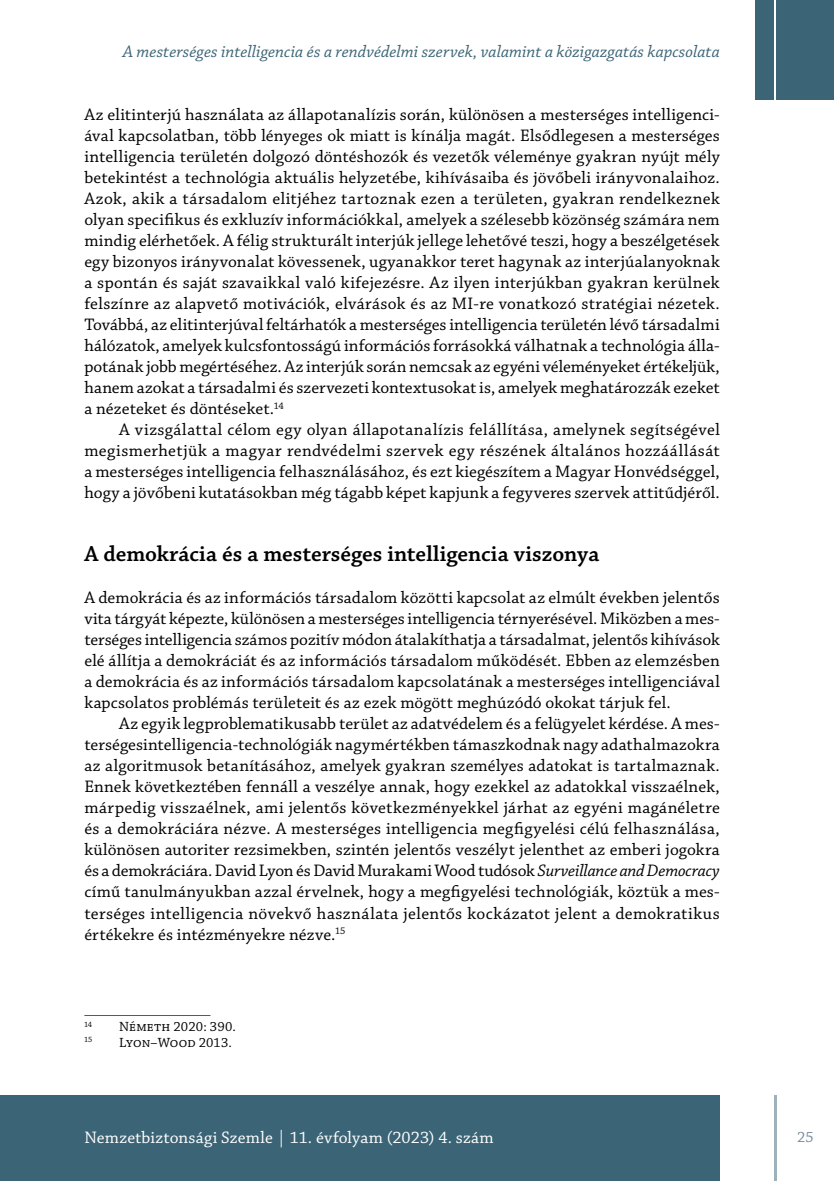
<style>
.page{position:relative;width:834px;height:1181px;background:#fff}
.page>*{position:absolute;margin:0;border:0;box-sizing:border-box;transform-origin:0 0}
.t1{font:600 22.75px "Chaparral Pro";color:#000}
.t2{font:17.5px/21px "Chaparral Pro";letter-spacing:.01em;color:#000;text-align:justify}
.t3{font:italic 17.5px "Chaparral Pro";letter-spacing:.005em;color:#3b6476}
.t4{font:17.5px "Chaparral Pro";letter-spacing:.005em;color:#fff}
.t5{font:15.75px "Chaparral Pro";color:#778c9b}
.t6{font:14px "Chaparral Pro";letter-spacing:.005em;color:#000}
.t7{font:8.22px "Chaparral Pro";color:#000}
.s1{font-style:italic}
</style>
<div class="page">
<hr style="left:774px;top:1095px;width:2px;height:86px;background:#3b6476">
<div style="left:0;top:1095px;width:719px;height:86px;background:#3b6476"></div>
<div style="left:776px;top:0;width:57px;height:99px;background:#3b6476"></div>
<div style="left:755px;top:0;width:19px;height:99px;background:#3b6476"></div>
<hr style="left:84px;top:1015px;width:126px;height:1px;background:#3b6476">
<p class="t3" style="left:123px;top:42px;width:598px">A mesterséges intelligencia és a rendvédelmi szervek, valamint a közigazgatás kapcsolata</p>
<p class="t2" style="left:84px;top:105px;width:637px">Az elitinterjú használata az állapotanalízis során, különösen a mesterséges intelligenci&shy;ával kapcsolatban, több lényeges ok miatt is kínálja magát. Elsődlegesen a mesterséges intelligencia területén dolgozó döntéshozók és vezetők véleménye gyakran nyújt mély betekintést a technológia aktuális helyzetébe, kihívásaiba és jövőbeli irányvonalaihoz.<br>Azok, akik a társadalom elitjéhez tartoznak ezen a területen, gyakran rendelkeznek olyan specifikus és exkluzív információkkal, amelyek a szélesebb közönség számára nem mindig elérhetőek. A félig strukturált interjúk jellege lehetővé teszi, hogy a beszélgetések egy bizonyos irányvonalat kövessenek, ugyanakkor teret hagynak az interjúalanyoknak a spontán és saját szavaikkal való kifejezésre. Az ilyen interjúkban gyakran kerülnek felszínre az alapvető motivációk, elvárások és az MI-re vonatkozó stratégiai nézetek.<br>Továbbá, az elitinterjúval feltárhatók a mesterséges intelligencia területén lévő társadalmi hálózatok, amelyek kulcsfontosságú információs forrásokká válhatnak a technológia álla&shy;potának jobb megértéséhez. Az interjúk során nemcsak az egyéni véleményeket értékeljük, hanem azokat a társadalmi és szervezeti kontextusokat is, amelyek meghatározzák ezeket a nézeteket és döntéseket.<sup>14</sup></p>
<p class="t2" style="left:84px;top:420px;width:637px;text-indent:35px">A vizsgálattal célom egy olyan állapotanalízis felállítása, amelynek segítségével megismerhetjük a magyar rendvédelmi szervek egy részének általános hozzáállását a mesterséges intelligencia felhasználásához, és ezt kiegészítem a Magyar Honvédséggel, hogy a jövőbeni kutatásokban még tágabb képet kapjunk a fegyveres szervek attitűdjéről.</p>
<h1 class="t1" style="left:84px;top:541px;width:516px">A demokrácia és a mesterséges intelligencia viszonya</h1>
<p class="t2" style="left:84px;top:588px;width:637px">A demokrácia és az információs társadalom közötti kapcsolat az elmúlt években jelentős vita tárgyát képezte, különösen a mesterséges intelligencia térnyerésével. Miközben a mes&shy;terséges intelligencia számos pozitív módon átalakíthatja a társadalmat, jelentős kihívások elé állítja a demokráciát és az információs társadalom működését. Ebben az elemzésben a demokrácia és az információs társadalom kapcsolatának a mesterséges intelligenciával kapcsolatos problémás területeit és az ezek mögött meghúzódó okokat tárjuk fel.</p>
<p class="t2" style="left:84px;top:714px;width:637px;text-indent:35px">Az egyik legproblematikusabb terület az adatvédelem és a felügyelet kérdése. A mes&shy;terségesintelligencia-technológiák nagymértékben támaszkodnak nagy adathalmazokra az algoritmusok betanításához, amelyek gyakran személyes adatokat is tartalmaznak.<br>Ennek következtében fennáll a veszélye annak, hogy ezekkel az adatokkal visszaélnek, márpedig visszaélnek, ami jelentős következményekkel járhat az egyéni magánéletre és a demokráciára nézve. A mesterséges intelligencia megfigyelési célú felhasználása, különösen autoriter rezsimekben, szintén jelentős veszélyt jelenthet az emberi jogokra és a demokráciára. David Lyon és David Murakami Wood tudósok <span class="s1">Surveillance and Democracy </span>című tanulmányukban azzal érvelnek, hogy a megfigyelési technológiák, köztük a mes&shy;terséges intelligencia növekvő használata jelentős kockázatot jelent a demokratikus értékekre és intézményekre nézve.<sup>15</sup></p>
<p class="t7" style="left:84px;top:1019px;width:9px">14</p>
<p class="t6" style="left:119px;top:1019px;width:118px">Németh 2020: 390.</p>
<p class="t7" style="left:84px;top:1035px;width:10px">15</p>
<p class="t6" style="left:119px;top:1035px;width:114px">Lyon–Wood 2013.</p>
<p class="t4" style="left:84px;top:1127px;width:411px">Nemzetbiztonsági Szemle | 11. évfolyam (2023) 4. szám</p>
<p class="t5" style="left:797px;top:1128px;width:18px">25</p>
</div>
